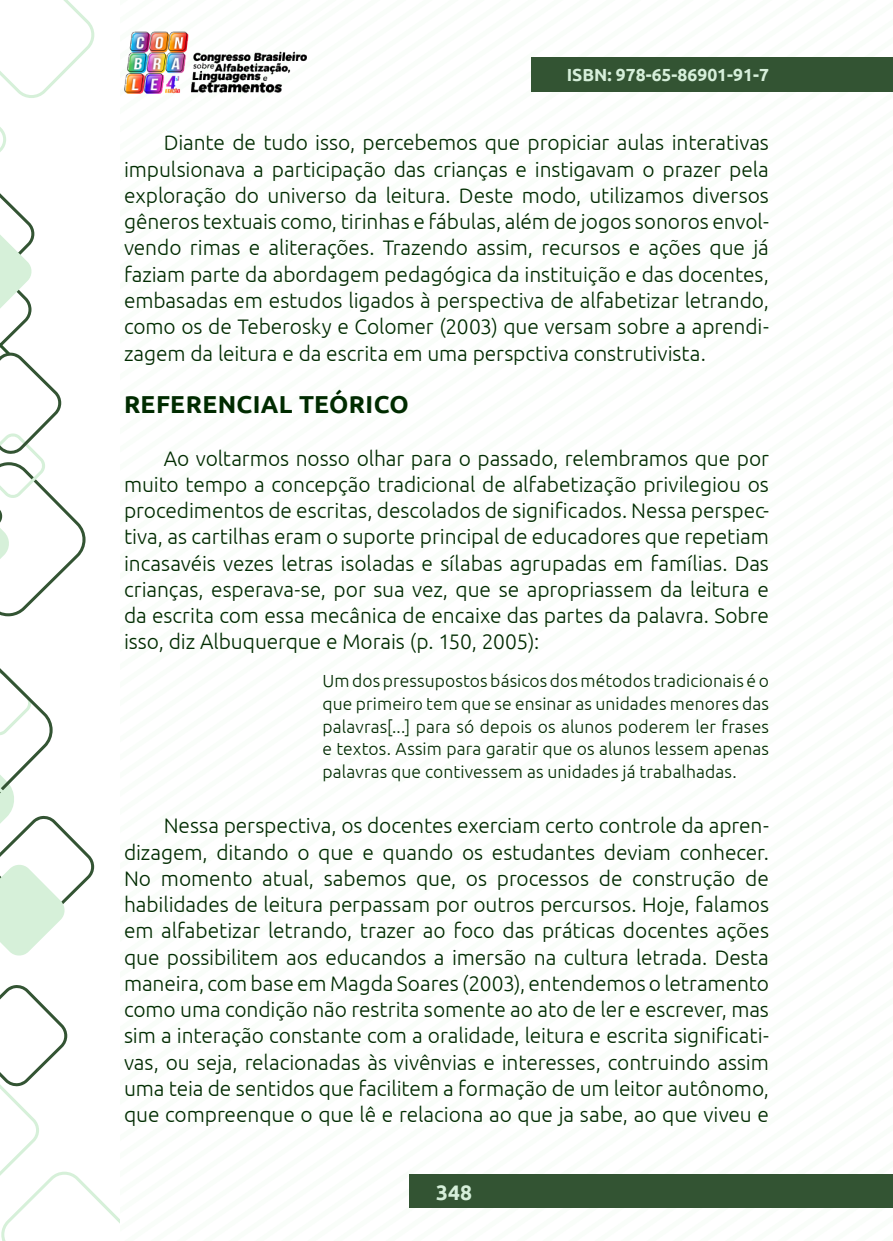
<style>
.page{position:relative;width:893px;height:1241px;background:#fff}
.page>*{position:absolute;margin:0;border:0;box-sizing:border-box;transform-origin:0 0}
._9_SUBTÍTULO{font:700 24.5px "Ubuntu";letter-spacing:.01em;color:#002b00}
._8_CORPO{font:300 21px/26.2px "Ubuntu";letter-spacing:-.005em;color:#002b00;text-align:justify}
.t1{font:700 21px "Ubuntu";color:#d6efda}
._12_CITACAO{font:300 17.5px/22.8px "Ubuntu";letter-spacing:.005em;color:#002b00;text-align:justify}
.t2{font:700 17.5px "Ubuntu";color:#d6efda}
</style>
<div class="page">
<img style="left:124px;top:31px;width:182px;height:62px">
<div style="left:532px;top:57px;width:361px;height:35px;background:#335433"></div>
<div style="left:410px;top:1174px;width:483px;height:33px;background:#335433"></div>
<svg style="left:0;top:985px;width:119px;height:255px"></svg>
<svg style="left:0;top:0;width:94px;height:616px"></svg>
<svg style="left:0;top:668px;width:94px;height:288px"></svg>
<p class="t2" style="left:567px;top:64px;width:204px">ISBN: 978-65-86901-91-7</p>
<p class="_8_CORPO" style="left:124px;top:129px;width:646px;text-indent:40px">Diante de tudo isso, percebemos que propiciar aulas interativas impulsionava a participação das crianças e instigavam o prazer pela exploração do universo da leitura. Deste modo, utilizamos diversos gêneros textuais como, tirinhas e fábulas, além de jogos sonoros envol&shy;vendo rimas e aliterações. Trazendo assim, recursos e ações que já faziam parte da abordagem pedagógica da instituição e das docentes, embasadas em estudos ligados à perspectiva de alfabetizar letrando, como os de Teberosky e Colomer (2003) que versam sobre a aprendi&shy;zagem da leitura e da escrita em uma perspctiva construtivista.</p>
<p class="_9_SUBTÍTULO" style="left:124px;top:389px;width:286px">REFERENCIAL TEÓRICO</p>
<p class="_8_CORPO" style="left:124px;top:444px;width:646px;text-indent:40px">Ao voltarmos nosso olhar para o passado, relembramos que por muito tempo a concepção tradicional de alfabetização privilegiou os procedimentos de escritas, descolados de significados. Nessa perspec&shy;tiva, as cartilhas eram o suporte principal de educadores que repetiam incasavéis vezes letras isoladas e sílabas agrupadas em famílias. Das crianças, esperava-se, por sua vez, que se apropriassem da leitura e da escrita com essa mecânica de encaixe das partes da palavra. Sobre isso, diz Albuquerque e Morais (p. 150, 2005):</p>
<p class="_12_CITACAO" style="left:322px;top:669px;width:448px">Um dos pressupostos básicos dos métodos tradicionais é o que primeiro tem que se ensinar as unidades menores das palavras[...] para só depois os alunos poderem ler frases e textos. Assim para garatir que os alunos lessem apenas palavras que contivessem as unidades já trabalhadas.</p>
<p class="_8_CORPO" style="left:124px;top:812px;width:646px;text-indent:40px">Nessa perspectiva, os docentes exerciam certo controle da apren&shy;dizagem, ditando o que e quando os estudantes deviam conhecer.<br>No momento atual, sabemos que, os processos de construção de habilidades de leitura perpassam por outros percursos. Hoje, falamos em alfabetizar letrando, trazer ao foco das práticas docentes ações que possibilitem aos educandos a imersão na cultura letrada. Desta maneira, com base em Magda Soares (2003), entendemos o letramento como uma condição não restrita somente ao ato de ler e escrever, mas sim a interação constante com a oralidade, leitura e escrita significati&shy;vas, ou seja, relacionadas às vivênvias e interesses, contruindo assim uma teia de sentidos que facilitem a formação de um leitor autônomo, que compreenque o que lê e relaciona ao que ja sabe, ao que viveu e</p>
<p class="t1" style="left:436px;top:1178px;width:37px">348</p>
</div>
